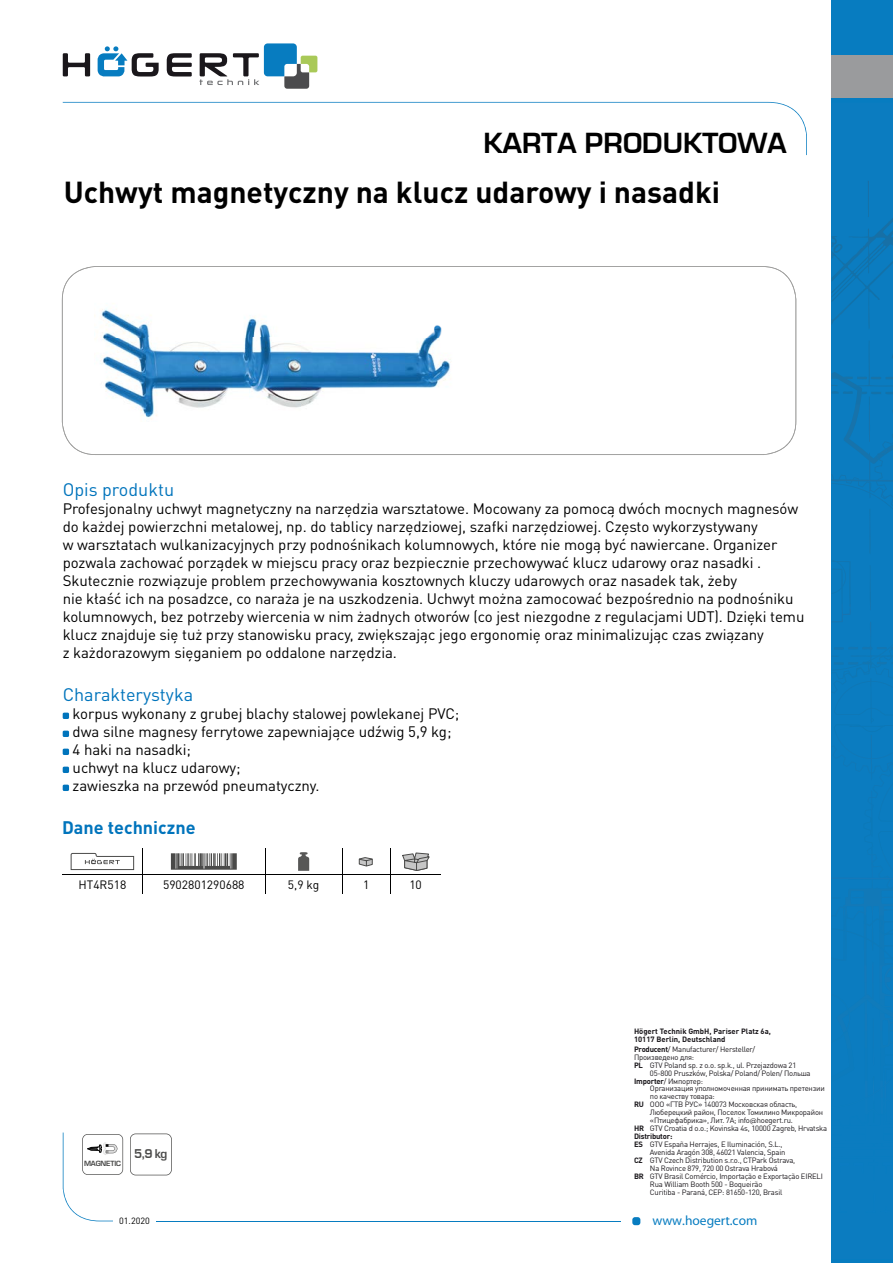
<style>
.page{position:relative;width:893px;height:1263px;background:#fff}
.page>*{position:absolute;margin:0;border:0;box-sizing:border-box;transform-origin:0 0}
.t1{font:700 30px "DIN Pro";color:#000}
.t2{font:700 27px "Euromode";color:#000}
.t3{font:18px "DIN Pro";color:#0074bc}
.t4{font:700 18px "DIN Pro";color:#0074bc}
.t5{font:15px/18px "DIN Pro";letter-spacing:-.005em;color:#000}
.t6{font:13.5px "Myriad Pro";color:#077cc0}
.t7{font:12px "DIN Pro";color:#000}
.t8{font:700 11.85px "Euromode";color:#4a4a49}
.t9{font:9px "DIN Pro";color:#000}
.t10{font:7.65px "DIN Pro";letter-spacing:-.025em;color:#1a171b}
.t11{font:700 7.65px/7.9px "DIN Pro";color:#1a171b}
.t12{font:700 7.65px "DIN Pro";letter-spacing:-.025em;color:#1a171b}
.t13{font:700 7.05px "Euromode";letter-spacing:-.025em;color:#4a4a49}
.s1{font-weight:700}
.s2{font-family:"Merel"}
</style>
<div class="page">
<svg style="left:63px;top:53px;width:27px;height:23px"></svg>
<svg style="left:167px;top:53px;width:25px;height:24px"></svg>
<svg style="left:97px;top:46px;width:62px;height:31px"></svg>
<svg style="left:200px;top:43px;width:117px;height:46px"></svg>
<div style="left:632px;top:1217px;width:8px;height:8px;background:#077cc0;border-radius:3px"></div>
<svg style="left:63px;top:102px;width:744px;height:53px"></svg>
<hr style="left:156px;top:1220px;width:464px;height:1px;background:#077cc0">
<div style="left:831px;top:0;width:62px;height:1263px;background:#077cc0"></div>
<img style="left:831px;top:236px;width:37px;height:28px">
<img style="left:831px;top:273px;width:51px;height:55px">
<img style="left:869px;top:222px;width:24px;height:36px">
<img style="left:868px;top:181px;width:1px;height:36px">
<svg style="left:833px;top:244px;width:9px;height:9px"></svg>
<img style="left:849px;top:222px;width:40px;height:26px">
<svg style="left:831px;top:341px;width:62px;height:565px"></svg>
<img style="left:838px;top:906px;width:55px;height:186px">
<img style="left:831px;top:877px;width:62px;height:2px">
<img style="left:848px;top:647px;width:45px;height:3px">
<div style="left:831px;top:56px;width:62px;height:42px;background:#9a9b9d"></div>
<svg style="left:62px;top:266px;width:734px;height:189px"></svg>
<svg style="left:63px;top:713px;width:6px;height:6px"></svg>
<svg style="left:63px;top:731px;width:6px;height:6px"></svg>
<svg style="left:63px;top:749px;width:6px;height:6px"></svg>
<svg style="left:63px;top:767px;width:6px;height:6px"></svg>
<svg style="left:63px;top:785px;width:6px;height:6px"></svg>
<hr style="left:62px;top:874px;width:81px;height:1px;background:#000">
<hr style="left:143px;top:874px;width:122px;height:1px;background:#000">
<svg style="left:142px;top:848px;width:1px;height:46px"></svg>
<hr style="left:265px;top:874px;width:77px;height:1px;background:#000">
<svg style="left:265px;top:848px;width:1px;height:46px"></svg>
<hr style="left:342px;top:874px;width:48px;height:1px;background:#000">
<svg style="left:342px;top:848px;width:1px;height:46px"></svg>
<hr style="left:390px;top:874px;width:51px;height:1px;background:#000">
<svg style="left:390px;top:848px;width:1px;height:46px"></svg>
<svg style="left:71px;top:853px;width:63px;height:17px"></svg>
<svg style="left:171px;top:853px;width:66px;height:17px"></svg>
<svg style="left:298px;top:852px;width:11px;height:19px"></svg>
<svg style="left:359px;top:857px;width:14px;height:9px"></svg>
<svg style="left:402px;top:852px;width:28px;height:19px"></svg>
<svg style="left:63px;top:1132px;width:60px;height:89px"></svg>
<svg style="left:130px;top:1133px;width:41px;height:42px"></svg>
<img style="left:95px;top:295px;width:362px;height:127px">
<h2 class="t2" style="left:484px;top:126px;width:305px">KARTA PRODUKTOWA</h2>
<h1 class="t1" style="left:64px;top:172px;width:658px">Uchwyt magnetyczny na klucz udarowy i nasadki</h1>
<p class="t3" style="left:63px;top:477px;width:113px">Opis produktu</p>
<p class="t5" style="left:63px;top:499px;width:743px">Profesjonalny uchwyt magnetyczny na narzędzia warsztatowe. Mocowany za pomocą dwóch mocnych magnesów do każdej powierzchni metalowej, np. do tablicy narzędziowej, szafki narzędziowej. Często wykorzystywany<br>w warsztatach wulkanizacyjnych przy podnośnikach kolumnowych, które nie mogą być nawiercane. Organizer pozwala zachować porządek w miejscu pracy oraz bezpiecznie przechowywać klucz udarowy oraz nasadki .<br>Skutecznie rozwiązuje problem przechowywania kosztownych kluczy udarowych oraz nasadek tak, żeby<br>nie kłaść ich na posadzce, co naraża je na uszkodzenia. Uchwyt można zamocować bezpośrednio na podnośniku kolumnowych, bez potrzeby wiercenia w nim żadnych otworów (co jest niezgodne z regulacjami UDT). Dzięki temu klucz znajduje się tuż przy stanowisku pracy, zwiększając jego ergonomię oraz minimalizując czas związany<br>z każdorazowym sięganiem po oddalone narzędzia.</p>
<p class="t3" style="left:63px;top:682px;width:132px">Charakterystyka</p>
<p class="t5" style="left:73px;top:704px;width:388px">korpus wykonany z grubej blachy stalowej powlekanej PVC; dwa silne magnesy ferrytowe zapewniające udźwig 5,9 kg; 4 haki na nasadki;<br>uchwyt na klucz udarowy;<br>zawieszka na przewód pneumatyczny.</p>
<p class="t4" style="left:62px;top:816px;width:135px">Dane techniczne</p>
<p class="t7" style="left:78px;top:876px;width:49px">HT4R518</p>
<p class="t7" style="left:163px;top:876px;width:83px">5902801290688</p>
<p class="t7" style="left:288px;top:876px;width:33px">5,9 kg</p>
<p class="t7" style="left:363px;top:876px;width:8px">1</p>
<p class="t7" style="left:409px;top:876px;width:14px">10</p>
<p class="t13" style="left:84px;top:1159px;width:38px">MAGNETIC</p>
<p class="t8" style="left:134px;top:1146px;width:35px">5,9 kg</p>
<p class="t9" style="left:119px;top:1214px;width:32px">01.2020</p>
<p class="t11" style="left:634px;top:1027px;width:138px">Högert Technik GmbH, Pariser Platz 6a,<br>10117 Berlin, Deutschland</p>
<p class="t10" style="left:634px;top:1044px;width:123px"><span class="s1">Producent</span>/ Manufacturer/ Hersteller/</p>
<p class="t10" style="left:634px;top:1052px;width:62px">Произведено для:</p>
<p class="t10" style="left:634px;top:1059px;width:164px"><span class="s1">PL</span> GTV Poland sp. z o.o. sp.k., ul. Przejazdowa 21</p>
<p class="t10" style="left:650px;top:1067px;width:162px">05-800 Pruszków, Polska/ Poland/ Polen/ Польша</p>
<p class="t10" style="left:634px;top:1075px;width:71px"><span class="s1">Importer</span>/ Импортер:</p>
<p class="t10" style="left:650px;top:1083px;width:176px">Организация уполномоченная принимать претензии</p>
<p class="t10" style="left:650px;top:1091px;width:66px">по качеству товара:</p>
<p class="t10" style="left:634px;top:1099px;width:165px"><span class="s1">RU</span> ООО «ГТВ РУС» 140073 Московская область,</p>
<p class="t10" style="left:650px;top:1107px;width:175px">Люберецкий район, Поселок Томилино Микрорайон</p>
<p class="t10" style="left:650px;top:1115px;width:144px">«Птицефабрика», Лит. 7А; info<span class="s2">@</span>hoegert.ru.</p>
<p class="t10" style="left:634px;top:1123px;width:195px"><span class="s1">HR</span> GTV Croatia d o.o.; Kovinska 4s, 10000 Zagreb, Hrvatska</p>
<p class="t12" style="left:634px;top:1131px;width:40px">Distributor:</p>
<p class="t10" style="left:634px;top:1139px;width:150px"><span class="s1">ES</span> GTV España Herrajes, E Iluminación, S.L.,</p>
<p class="t10" style="left:650px;top:1147px;width:137px">Avenida Aragón 308, 46021 Valencia, Spain</p>
<p class="t10" style="left:634px;top:1155px;width:163px"><span class="s1">CZ</span> GTV Czech Distribution s.r.o., CTPark Ostrava,</p>
<p class="t10" style="left:650px;top:1163px;width:129px">Na Rovince 879, 720 00 Ostrava Hrabová</p>
<p class="t10" style="left:634px;top:1171px;width:190px"><span class="s1">BR</span> GTV Brasil Comércio, Importação e Exportação EIRELI</p>
<p class="t10" style="left:650px;top:1179px;width:114px">Rua William Booth 500 - Boqueirão</p>
<p class="t10" style="left:650px;top:1187px;width:134px">Curitiba - Paraná, CEP: 81650-120, Brasil</p>
<p class="t6" style="left:652px;top:1212px;width:106px">www.hoegert.com</p>
</div>
